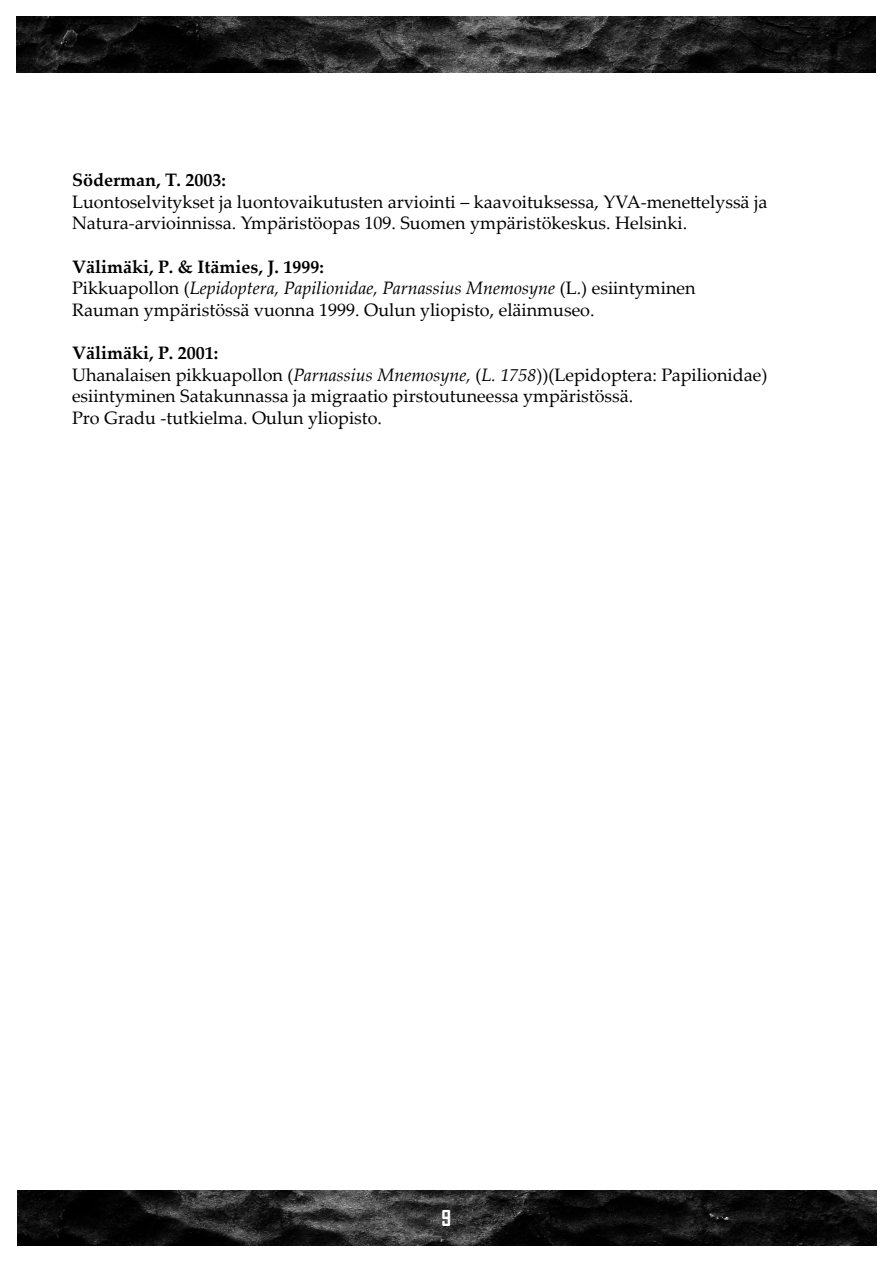
<style>
.page{position:relative;width:893px;height:1263px;background:#fff}
.page>*{position:absolute;margin:0;border:0;box-sizing:border-box;transform-origin:0 0}
.t1{font:700 21px "Agency FB";color:#fff}
.Perusteksti{font:18px "Palatino Linotype";color:#000}
.Perusteksti-2{font:italic 18px "Palatino Linotype";color:#000}
.Perusteksti-3{font:700 18px "Palatino Linotype";color:#000}
.s1{font-style:normal}
.s2{font-style:italic}
</style>
<div class="page">
<img style="left:17px;top:17px;width:859px;height:55px">
<img style="left:17px;top:1191px;width:859px;height:55px">
<p class="Perusteksti-3" style="left:72px;top:167px;width:155px">Söderman, T. 2003:</p>
<p class="Perusteksti" style="left:72px;top:189px;width:697px">Luontoselvitykset ja luontovaikutusten arviointi – kaavoituksessa, YVA-menettelyssä ja</p>
<p class="Perusteksti" style="left:72px;top:210px;width:617px">Natura-arvioinnissa. Ympäristöopas 109. Suomen ympäristökeskus. Helsinki.</p>
<p class="Perusteksti-3" style="left:72px;top:254px;width:253px">Välimäki, P. &amp; Itämies, J. 1999:</p>
<p class="Perusteksti-2" style="left:72px;top:275px;width:625px"><span class="s1">Pikkuapollon (</span>Lepidoptera, Papilionidae, Parnassius Mnemosyne <span class="s1">(L.) esiintyminen</span></p>
<p class="Perusteksti" style="left:72px;top:297px;width:524px">Rauman ympäristössä vuonna 1999. Oulun yliopisto, eläinmuseo.</p>
<p class="Perusteksti-3" style="left:72px;top:340px;width:148px">Välimäki, P. 2001:</p>
<p class="Perusteksti" style="left:72px;top:362px;width:697px">Uhanalaisen pikkuapollon (<span class="s2">Parnassius Mnemosyne,</span> (<span class="s2">L. 1758</span>))(Lepidoptera: Papilionidae)</p>
<p class="Perusteksti" style="left:72px;top:383px;width:563px">esiintyminen Satakunnassa ja migraatio pirstoutuneessa ympäristössä.</p>
<p class="Perusteksti" style="left:72px;top:405px;width:312px">Pro Gradu -tutkielma. Oulun yliopisto.</p>
<p class="t1" style="left:442px;top:1205px;width:11px">9</p>
</div>
